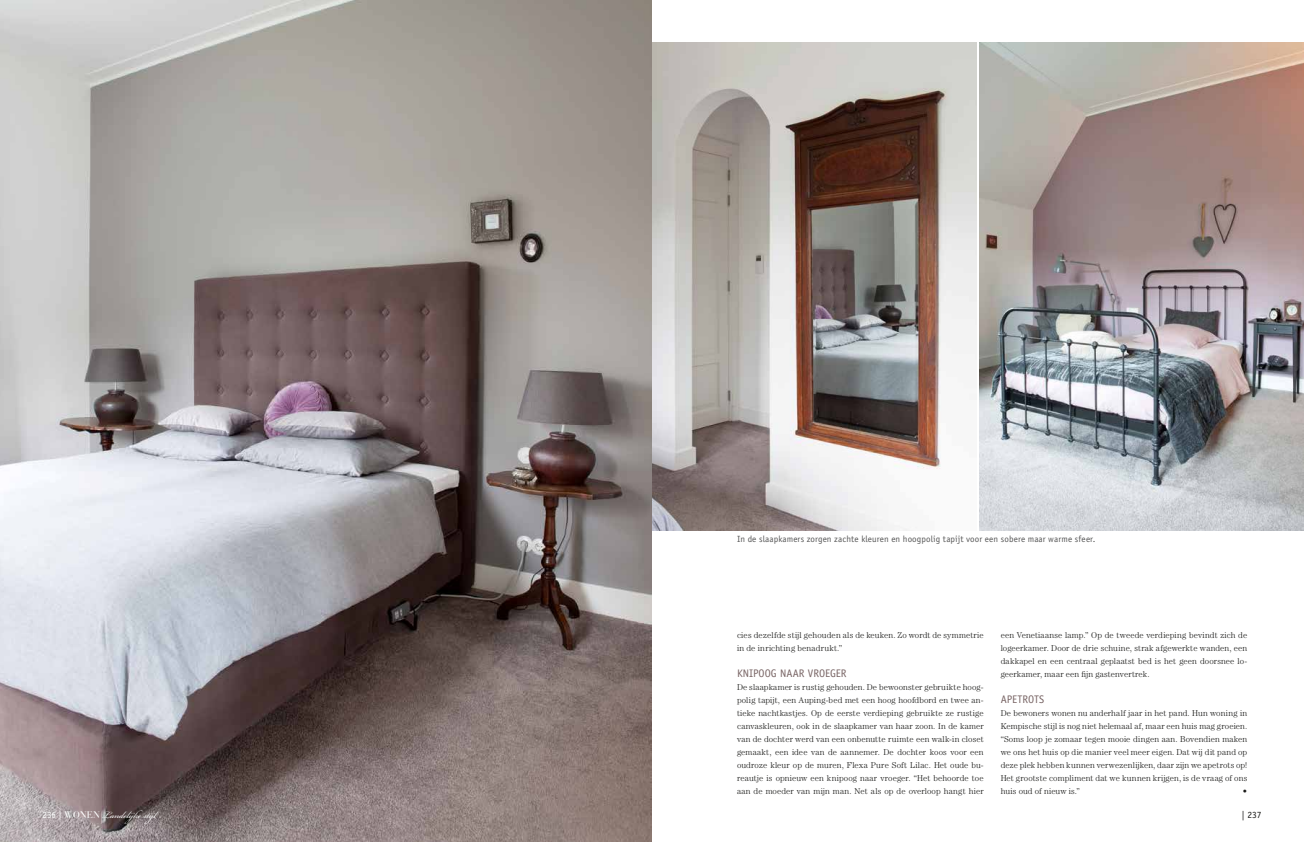
<style>
.page{position:relative;width:1304px;height:842px;background:#fff}
.page>*{position:absolute;margin:0;border:0;box-sizing:border-box;transform-origin:0 0}
.t1{font:15px "Bickham Script Pro";color:#fff;scale:.95 1}
.t2{font:11px "Officina Sans Std";letter-spacing:-.005em;color:#786464}
.t3{font:9.5px "Officina Sans Std";color:#1a1a18;scale:.95 1}
.t4{font:9px "Officina Sans Std";letter-spacing:.01em;color:#565656}
.t5{font:300 8.5px/13px "Century Std";letter-spacing:.01em;color:#1a1a18;text-align:justify}
.s1{font-family:"Officina Sans Std";font-size:9.5px}
.s2{font-family:"Bauer Bodoni";font-size:9.5px}
</style>
<div class="page">
<img style="left:652px;top:43px;width:325px;height:487px">
<img style="left:979px;top:43px;width:325px;height:487px">
<img style="left:0;top:0;width:652px;height:842px">
<p class="t4" style="left:737px;top:534px;width:360px">In de slaapkamers zorgen zachte kleuren en hoogpolig tapijt voor een sobere maar warme sfeer.</p>
<p class="t5" style="left:737px;top:628px;width:248px">cies dezelfde stijl gehouden als de keuken. Zo wordt de symmetrie in de inrichting benadrukt.”</p>
<p class="t2" style="left:737px;top:667px;width:111px">Knipoog naar vroeger</p>
<p class="t5" style="left:737px;top:680px;width:248px">De slaapkamer is rustig gehouden. De bewoonster gebruikte hoog&shy;polig tapijt, een Auping-bed met een hoog hoofdbord en twee an&shy;tieke nachtkastjes. Op de eerste verdieping gebruikte ze rustige canvaskleuren, ook in de slaapkamer van haar zoon. In de kamer van de dochter werd van een onbenutte ruimte een walk-in closet gemaakt, een idee van de aannemer. De dochter koos voor een oudroze kleur op de muren, Flexa Pure Soft Lilac. Het oude bu&shy;reautje is opnieuw een knipoog naar vroeger. “Het behoorde toe aan de moeder van mijn man. Net als op de overloop hangt hier</p>
<p class="t5" style="left:1001px;top:628px;width:248px">een Venetiaanse lamp.” Op de tweede verdieping bevindt zich de logeerkamer. Door de drie schuine, strak afgewerkte wanden, een dakkapel en een centraal geplaatst bed is het geen doorsnee lo&shy;geerkamer, maar een fijn gastenvertrek.</p>
<p class="t2" style="left:1001px;top:693px;width:45px">Apetrots</p>
<p class="t5" style="left:1001px;top:706px;width:248px">De bewoners wonen nu anderhalf jaar in het pand. Hun woning in Kempische stijl is nog niet helemaal af, maar een huis mag groeien. “Soms loop je zomaar tegen mooie dingen aan. Bovendien maken we ons het huis op die manier veel meer eigen. Dat wij dit pand op deze plek hebben kunnen verwezenlijken, daar zijn we apetrots op!<br>Het grootste compliment dat we kunnen krijgen, is de vraag of ons huis oud of nieuw is.”</p>
<p class="t5" style="left:1243px;top:784px;width:6px">•</p>
<h1 class="t1" style="left:43px;top:804px;width:127px"><span class="s1">236 |</span> <span class="s2">WONEN</span> Landelijke stijl</h1>
<p class="t3" style="left:1242px;top:809px;width:22px">| 237</p>
</div>
